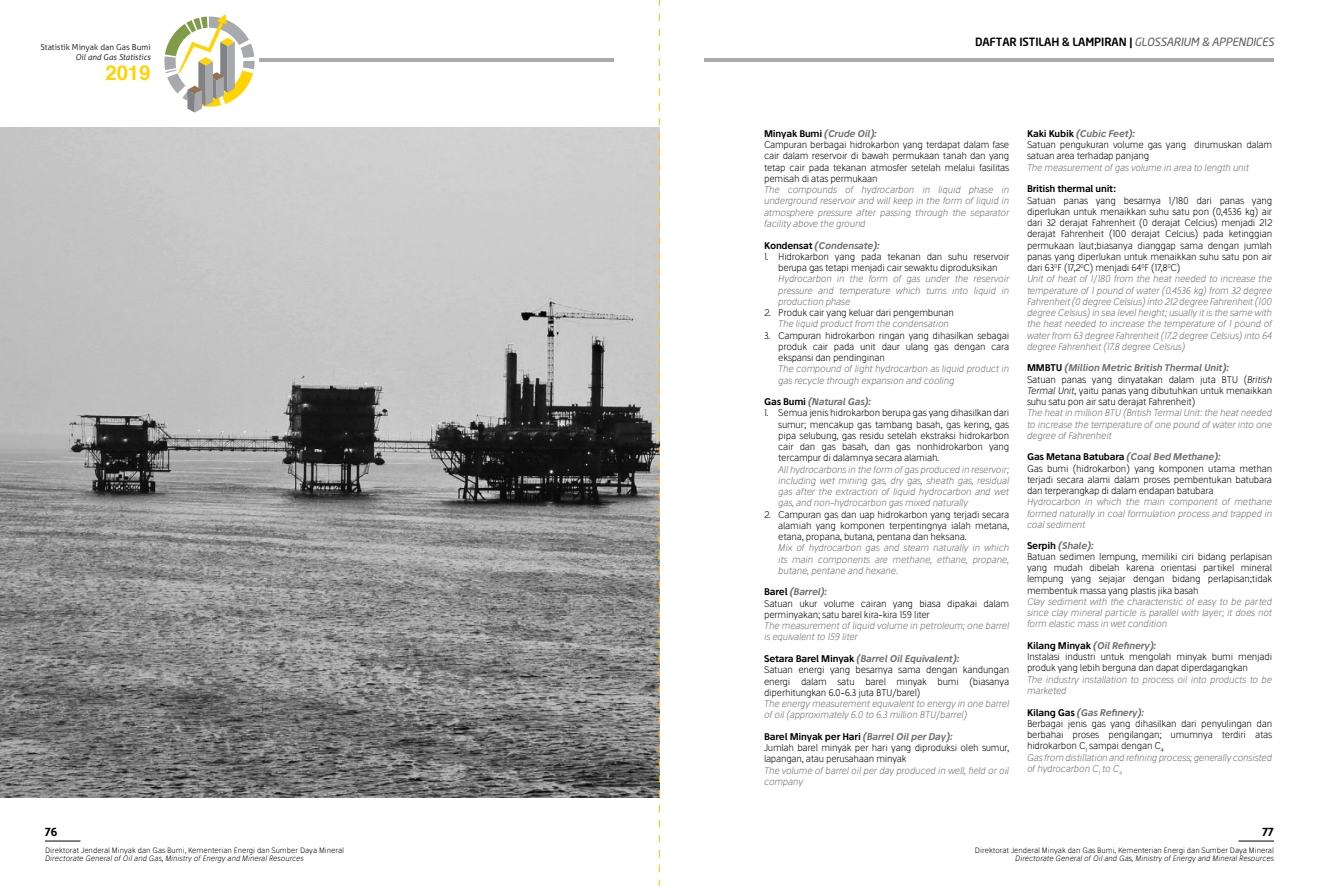
<style>
.page{position:relative;width:1319px;height:886px;background:#fff}
.page>*{position:absolute;margin:0;border:0;box-sizing:border-box;transform-origin:0 0}
.t1{font:700 20.38px "Helvetica";color:#ffd400}
.t2{font:11.25px "Neo Sans Medium TR";letter-spacing:-.01em;color:#000}
.t3{font:600 11.25px "Stilu";color:#000}
.t4{font:300 9.38px/11.2px "Stilu";letter-spacing:-.02em;color:#000}
.t5{font:italic 300 9.38px/11.2px "Stilu";letter-spacing:-.02em;color:#6d6e71;text-align:justify}
.t6{font:italic 600 9.38px "Stilu";letter-spacing:-.02em;color:#6d6e71}
.t7{font:600 9.38px "Stilu";letter-spacing:-.02em;color:#000}
.t8{font:300 8.25px "Aller";color:#000}
.t9{font:italic 300 8.25px "Aller";color:#000}
.t10{font:300 7.5px "Stilu";color:#000}
.t11{font:italic 300 7.5px "Stilu";color:#000}
.s1{font-family:"Neo Sans";font-style:italic;color:#58595b}
.s2{font-weight:600}
.s3{font-weight:600;font-style:italic;color:#6d6e71}
.s4{font-style:normal;color:#000}
.s5{font-style:italic}
.s6{font-style:italic;color:#6d6e71}
</style>
<div class="page">
<img style="left:0;top:128px;width:659px;height:669px">
<hr style="left:249px;top:58px;width:365px;height:4px;background:#a7a9ac">
<hr style="left:704px;top:58px;width:569px;height:4px;background:#a7a9ac">
<hr style="left:45px;top:841px;width:35px;height:1px;background:#000">
<hr style="left:1238px;top:841px;width:35px;height:1px;background:#000">
<div style="left:159px;top:12px;width:100px;height:100px;background:#fff;border-radius:50%"></div>
<svg style="left:164px;top:14px;width:90px;height:99px"></svg>
<svg style="left:659px;top:0;width:1px;height:886px"></svg>
<p class="t8" style="left:40px;top:42px;width:112px">Statistik Minyak dan Gas Bumi</p>
<h1 class="t1" style="left:106px;top:56px;width:46px">2019</h1>
<p class="t9" style="left:75px;top:52px;width:77px">Oil and Gas Statistics</p>
<p class="t3" style="left:45px;top:824px;width:14px">76</p>
<p class="t10" style="left:45px;top:845px;width:300px">Direktorat Jenderal Minyak dan Gas Bumi, Kementerian Energi dan Sumber Daya Mineral</p>
<p class="t11" style="left:45px;top:854px;width:260px">Directorate General of Oil and Gas, Ministry of Energy and Mineral Resources</p>
<p class="t2" style="left:974px;top:35px;width:302px">DAFTAR ISTILAH &amp; LAMPIRAN | <span class="s1">GLOSSARIUM &amp; APPENDICES</span></p>
<p class="t4" style="left:764px;top:128px;width:247px"><span class="s2">Minyak Bumi</span> <span class="s3">(Crude Oil):<br></span>Campuran berbagai hidrokarbon yang terdapat dalam fase cair dalam reservoir di bawah permukaan tanah dan yang tetap cair pada tekanan atmosfer setelah melalui fasilitas pemisah di atas permukaan</p>
<p class="t5" style="left:764px;top:184px;width:247px">The compounds of hydrocarbon in liquid phase in underground reservoir and will keep in the form of liquid in atmosphere pressure after passing through the separator facility above the ground</p>
<p class="t6" style="left:764px;top:239px;width:117px"><span class="s4">Kondensat</span> (Condensate):</p>
<p class="t4" style="left:764px;top:251px;width:247px;text-align:center">1. Hidrokarbon yang pada tekanan dan suhu reservoir berupa gas tetapi menjadi cair sewaktu diproduksikan</p>
<p class="t5" style="left:778px;top:273px;width:232px">Hydrocarbon in the form of gas under the reservoir pressure and temperature which turns into liquid in production phase</p>
<p class="t4" style="left:764px;top:307px;width:191px">2. Produk cair yang keluar dari pengembunan</p>
<p class="t5" style="left:778px;top:318px;width:172px">The liquid product from the condensation</p>
<p class="t4" style="left:778px;top:329px;width:232px;text-align:justify;text-indent:-14px">3. Campuran hidrokarbon ringan yang dihasilkan sebagai produk cair pada unit daur ulang gas dengan cara ekspansi dan pendinginan</p>
<p class="t5" style="left:778px;top:363px;width:232px">The compound of light hydrocarbon as liquid product in gas recycle through expansion and cooling</p>
<p class="t6" style="left:764px;top:395px;width:109px"><span class="s4">Gas Bumi</span> (Natural Gas):</p>
<p class="t4" style="left:778px;top:407px;width:232px;text-align:justify;text-indent:-14px">1. Semua jenis hidrokarbon berupa gas yang dihasilkan dari sumur; mencakup gas tambang basah, gas kering, gas pipa selubung, gas residu setelah ekstraksi hidrokarbon cair dan gas basah, dan gas nonhidrokarbon yang tercampur di dalamnya secara alamiah.</p>
<p class="t5" style="left:778px;top:463px;width:232px">All hydrocarbons in the form of gas produced in reservoir; including wet mining gas, dry gas, sheath gas, residual gas after the extraction of liquid hydrocarbon and wet gas, and non-hydrocarbon gas mixed naturally</p>
<p class="t4" style="left:778px;top:508px;width:232px;text-align:justify;text-indent:-14px">2. Campuran gas dan uap hidrokarbon yang terjadi secara alamiah yang komponen terpentingnya ialah metana, etana, propana, butana, pentana dan heksana.</p>
<p class="t5" style="left:778px;top:542px;width:232px">Mix of hydrocarbon gas and steam naturally in which its main components are methane, ethane, propane, butane, pentane and hexane.</p>
<p class="t4" style="left:764px;top:586px;width:246px"><span class="s2">Barel</span> <span class="s3">(Barrel):<br></span>Satuan ukur volume cairan yang biasa dipakai dalam perminyakan; satu barel kira-kira 159 liter</p>
<p class="t5" style="left:764px;top:620px;width:247px">The measurement of liquid volume in petroleum; one barrel is equivalent to 159 liter</p>
<p class="t4" style="left:764px;top:653px;width:247px"><span class="s2">Setara Barel Minyak</span> <span class="s3">(Barrel Oil Equivalent):<br></span>Satuan energi yang besarnya sama dengan kandungan energi dalam satu barel minyak bumi (biasanya diperhitungkan 6.0-6.3 juta BTU/barel)</p>
<p class="t5" style="left:764px;top:698px;width:247px">The energy measurement equivalent to energy in one barrel of oil (approximately 6.0 to 6.3 million BTU/barrel)</p>
<p class="t4" style="left:764px;top:731px;width:247px"><span class="s2">Barel Minyak per Hari</span> <span class="s3">(Barrel Oil per Day):<br></span>Jumlah barel minyak per hari yang diproduksi oleh sumur, lapangan, atau perusahaan minyak</p>
<p class="t5" style="left:764px;top:764px;width:246px">The volume of barrel oil per day produced in well, field or oil company</p>
<p class="t4" style="left:1026px;top:128px;width:246px"><span class="s2">Kaki Kubik</span> <span class="s3">(Cubic Feet):<br></span>Satuan pengukuran volume gas yang dirumuskan dalam satuan area terhadap panjang</p>
<p class="t5" style="left:1026px;top:162px;width:223px">The measurement of gas volume in area to length unit</p>
<p class="t7" style="left:1026px;top:183px;width:90px">British thermal unit:</p>
<p class="t5" style="left:1026px;top:194px;width:247px;text-align:left"><span class="s4">Satuan panas yang besarnya 1/180 dari panas yang diperlukan untuk menaikkan suhu satu pon (0,4536 kg) air dari 32 derajat Fahrenheit (0 derajat Celcius) menjadi 212 derajat Fahrenheit (100 derajat Celcius) pada ketinggian permukaan laut;biasanya dianggap sama dengan jumlah panas yang diperlukan untuk menaikkan suhu satu pon air dari 63</span><sup>0</sup><span class="s4">F (17,2</span><sup>0</sup><span class="s4">C) menjadi 64</span><sup>0</sup><span class="s4">F (17,8</span><sup>0</sup><span class="s4">C)<br></span>Unit of heat of 1/180 from the heat needed to increase the temperature of 1 pound of water (0.4536 kg) from 32 degree Fahrenheit (0 degree Celsius) into 212 degree Fahrenheit (100 degree Celsius) in sea level height; usually it is the same with the heat needed to increase the temperature of 1 pound of water from 63 degree Fahrenheit (17.2 degree Celsius) into 64 degree Fahrenheit (17.8 degree Celsius)</p>
<p class="t4" style="left:1026px;top:362px;width:247px"><span class="s2">MMBTU</span> <span class="s3">(Million Metric British Thermal Unit):<br></span>Satuan panas yang dinyatakan dalam juta BTU (<span class="s5">British Termal Unit</span>, yaitu panas yang dibutuhkan untuk menaikkan suhu satu pon air satu derajat Fahrenheit)</p>
<p class="t5" style="left:1026px;top:407px;width:247px">The heat in million BTU (British Termal Unit: the heat needed to increase the temperature of one pound of water into one degree of Fahrenheit</p>
<p class="t4" style="left:1026px;top:451px;width:247px"><span class="s2">Gas Metana Batubara</span> <span class="s3">(Coal Bed Methane):<br></span>Gas bumi (hidrokarbon) yang komponen utama methan terjadi secara alami dalam proses pembentukan batubara dan terperangkap di dalam endapan batubara</p>
<p class="t5" style="left:1026px;top:496px;width:247px">Hydrocarbon in which the main component of methane formed naturally in coal formulation process and trapped in coal sediment</p>
<p class="t4" style="left:1026px;top:539px;width:247px"><span class="s2">Serpih</span> <span class="s3">(Shale):<br></span>Batuan sedimen lempung, memiliki ciri bidang perlapisan yang mudah dibelah karena orientasi partikel mineral lempung yang sejajar dengan bidang perlapisan;tidak membentuk massa yang plastis jika basah</p>
<p class="t5" style="left:1026px;top:596px;width:247px">Clay sediment with the characteristic of easy to be parted since clay mineral particle is parallel with layer; it does not form elastic mass in wet condition</p>
<p class="t4" style="left:1026px;top:640px;width:247px"><span class="s2">Kilang Minyak</span> <span class="s3">(Oil Refinery):<br></span>Instalasi industri untuk mengolah minyak bumi menjadi produk yang lebih berguna dan dapat diperdagangkan</p>
<p class="t5" style="left:1026px;top:673px;width:247px">The industry installation to process oil into products to be marketed</p>
<p class="t4" style="left:1026px;top:706px;width:247px"><span class="s2">Kilang Gas</span> <span class="s3">(Gas Refinery):<br></span>Berbagai jenis gas yang dihasilkan dari penyulingan dan berbahai proses pengilangan; umumnya terdiri atas hidrokarbon C<sub>1</sub> sampai dengan C<sub>4<br></sub><span class="s6">Gas from distillation and refining process; generally consisted of hydrocarbon C</span><sub>1</sub> <span class="s6">to C</span><sub>4</sub></p>
<p class="t3" style="left:1262px;top:824px;width:13px">77</p>
<p class="t10" style="left:974px;top:845px;width:300px">Direktorat Jenderal Minyak dan Gas Bumi, Kementerian Energi dan Sumber Daya Mineral</p>
<p class="t11" style="left:1014px;top:854px;width:260px">Directorate General of Oil and Gas, Ministry of Energy and Mineral Resources</p>
</div>
